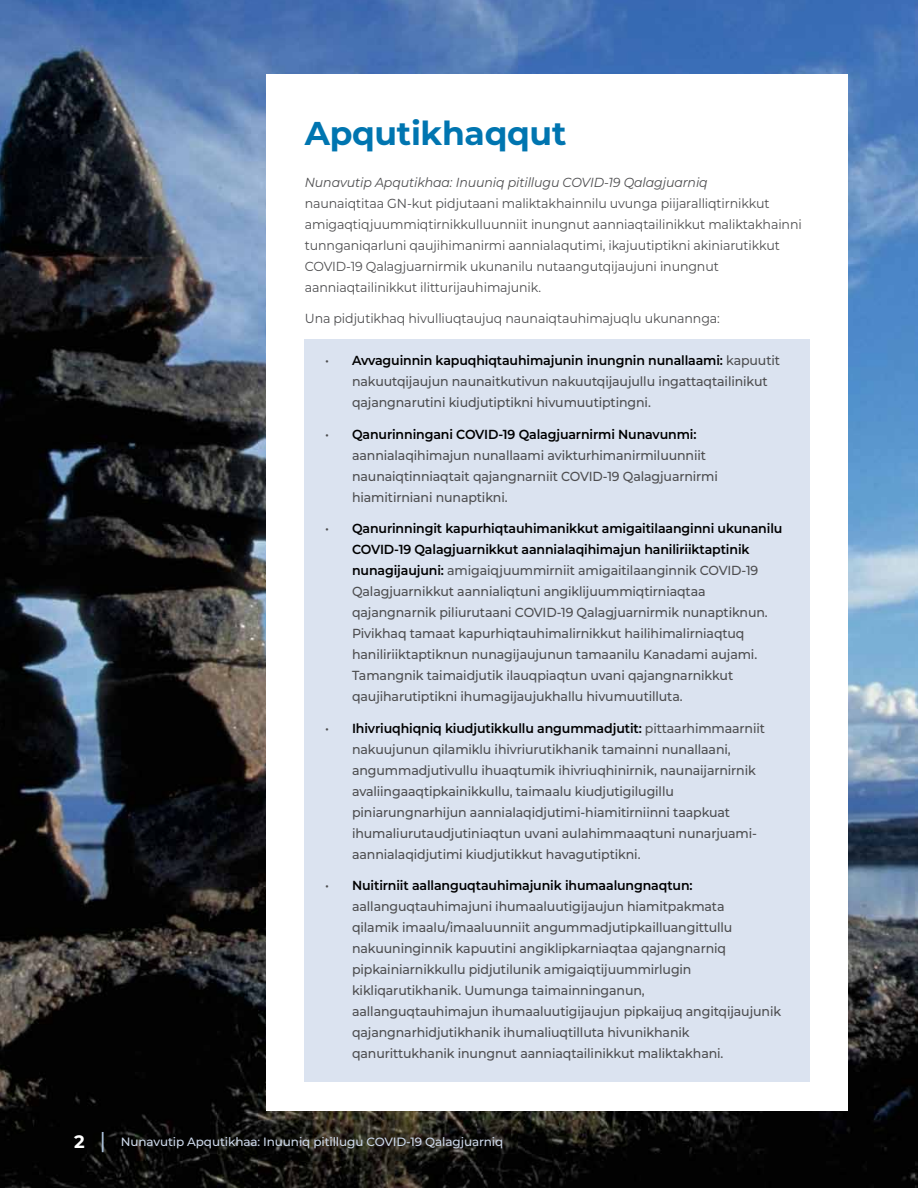
<style>
.page{position:relative;width:918px;height:1188px;background:#fff}
.page>*{position:absolute;margin:0;border:0;box-sizing:border-box;transform-origin:0 0}
.t1{font:700 33px "Montserrat";letter-spacing:-.01em;color:#0075b0}
.t2{font:500 13.2px/21px "Montserrat";letter-spacing:-.01em;color:#4d4d4f;scale:.96 1}
.t3{font:13.2px/21px "Montserrat";letter-spacing:-.01em;color:#4d4d4f;scale:.96 1}
.t4{font:italic 13.2px "Montserrat";letter-spacing:-.01em;color:#4d4d4f;scale:.96 1}
.t5{font:500 12px "Montserrat";letter-spacing:-.01em;color:#cdd9eb}
.s1{font-weight:600;color:#000}
.s2{font-weight:700;font-size:18px;color:#fff}
.s3{font-size:21.6px;color:#b1c7e1}
</style>
<div class="page">
<img style="left:0;top:0;width:918px;height:1188px">
<div style="left:266px;top:74px;width:582px;height:1037px;background:#fff"></div>
<div style="left:305px;top:339px;width:505px;height:92px;background:#dbe3f0"></div>
<div style="left:305px;top:412px;width:505px;height:113px;background:#dbe3f0"></div>
<div style="left:305px;top:507px;width:505px;height:218px;background:#dbe3f0"></div>
<div style="left:305px;top:706px;width:505px;height:176px;background:#dbe3f0"></div>
<div style="left:305px;top:864px;width:505px;height:218px;background:#dbe3f0"></div>
<h1 class="t1" style="left:305px;top:109px;width:263px">Apqutikhaqqut</h1>
<p class="t4" style="left:305px;top:173px;width:421px">Nunavutip Apqutikhaa: Inuuniq pitillugu COVID-19 Qalagjuarniq</p>
<p class="t3" style="left:305px;top:192px;width:519px">naunaiqtitaa GN-kut pidjutaani maliktakhainnilu uvunga piijaralliqtirnikkut amigaqtiqjuummiqtirnikkulluunniit inungnut aanniaqtailinikkut maliktakhainni tunnganiqarluni qaujihimanirmi aannialaqutimi, ikajuutiptikni akiniarutikkut COVID-19 Qalagjuarnirmik ukunanilu nutaangutqijaujuni inungnut aanniaqtailinikkut ilitturijauhimajunik.</p>
<p class="t3" style="left:305px;top:307px;width:434px">Una pidjutikhaq hivulliuqtaujuq naunaiqtauhimajuqlu ukunannga:</p>
<p class="t2" style="left:352px;top:349px;width:447px;text-indent:-27px">• <span class="s1">Avvaguinnin kapuqhiqtauhimajunin inungnin nunallaami:</span> kapuutit nakuutqijaujun naunaitkutivun nakuutqijaujullu ingattaqtailinikut qajangnarutini kiudjutiptikni hivumuutiptingni.</p>
<p class="t2" style="left:352px;top:423px;width:383px;text-indent:-27px">• <span class="s1">Qanurinningani COVID-19 Qalagjuarnirmi Nunavunmi: </span>aannialaqihimajun nunallaami avikturhimanirmiluunniit naunaiqtinniaqtait qajangnarniit COVID-19 Qalagjuarnirmi hiamitirniani nunaptikni.</p>
<p class="t2" style="left:352px;top:517px;width:450px;text-indent:-27px">• <span class="s1">Qanurinningit kapurhiqtauhimanikkut amigaitilaanginni ukunanilu COVID-19 Qalagjuarnikkut aannialaqihimajun haniliriiktaptinik nunagijaujuni:</span> amigaiqjuummirniit amigaitilaanginnik COVID-19<br>Qalagjuarnikkut aannialiqtuni angiklijuummiqtirniaqtaa qajangnarnik piliurutaani COVID-19 Qalagjuarnirmik nunaptiknun.<br>Pivikhaq tamaat kapurhiqtauhimalirnikkut hailihimalirniaqtuq haniliriiktaptiknun nunagijaujunun tamaanilu Kanadami aujami.<br>Tamangnik taimaidjutik ilauqpiaqtun uvani qajangnarnikkut qaujiharutiptikni ihumagijaujukhallu hivumuutilluta.</p>
<p class="t2" style="left:352px;top:717px;width:432px;text-indent:-27px">• <span class="s1">Ihivriuqhiqniq kiudjutikkullu angummadjutit:</span> pittaarhimmaarniit nakuujunun qilamiklu ihivriurutikhanik tamainni nunallaani, angummadjutivullu ihuaqtumik ihivriuqhinirnik, naunaijarnirnik avaliingaaqtipkainikkullu, taimaalu kiudjutigilugillu piniarungnarhijun aannialaqidjutimi-hiamitirniinni taapkuat ihumaliurutaudjutiniaqtun uvani aulahimmaaqtuni nunarjuami&shy;aannialaqidjutimi kiudjutikkut havagutiptikni.</p>
<p class="t2" style="left:352px;top:874px;width:448px;text-indent:-27px">• <span class="s1">Nuitirniit aallanguqtauhimajunik ihumaalungnaqtun: </span>aallanguqtauhimajuni ihumaaluutigijaujun hiamitpakmata<br>qilamik imaalu/imaaluunniit angummadjutipkailluangittullu nakuuninginnik kapuutini angiklipkarniaqtaa qajangnarniq pipkainiarnikkullu pidjutilunik amigaiqtijuummirlugin kikliqarutikhanik. Uumunga taimainninganun, aallanguqtauhimajun ihumaaluutigijaujun pipkaijuq angitqijaujunik qajangnarhidjutikhanik ihumaliuqtilluta hivunikhanik qanurittukhanik inungnut aanniaqtailinikkut maliktakhani.</p>
<p class="t5" style="left:74px;top:1133px;width:431px"><span class="s2">2</span> <span class="s3">|</span> Nunavutip Apqutikhaa: Inuuniq pitillugu COVID-19 Qalagjuarniq</p>
</div>
